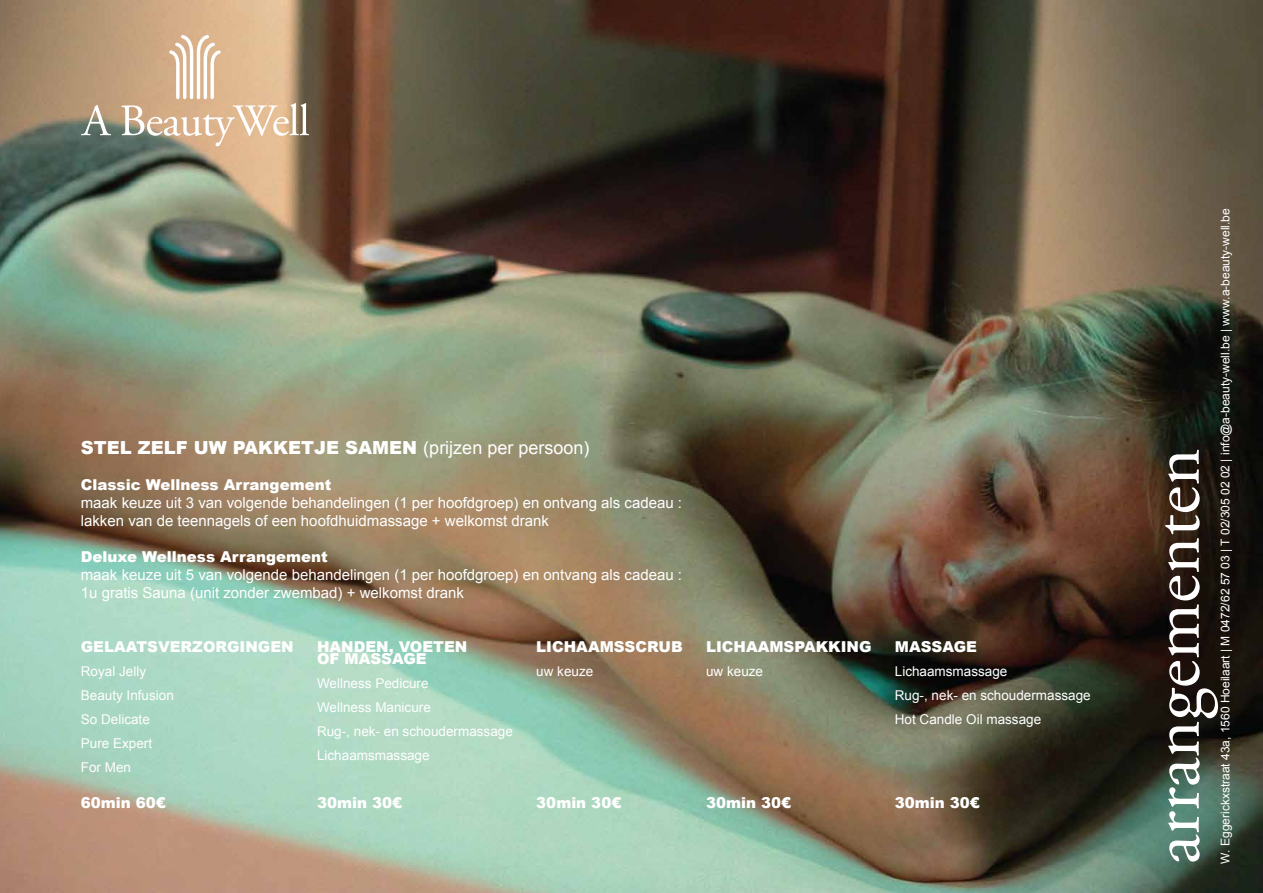
<style>
.page{position:relative;width:1263px;height:893px;background:#fff}
.page>*{position:absolute;margin:0;border:0;box-sizing:border-box;transform-origin:0 0}
.t1{font:72px "Adobe Garamond Pro";color:#fff}
.t2{font:900 18px "Arial";color:#fff}
.t3{font:15px/18px "Arial";color:#fff}
.t4{font:900 15px/12px "Arial";color:#fff}
.t5{font:13.5px/24px "Arial";color:#fff}
.t6{font:12px "Arial";color:#fff}
.s1{font-weight:400}
</style>
<div class="page">
<img style="left:0;top:0;width:1263px;height:893px">
<svg style="left:81px;top:105px;width:30px;height:30px"></svg>
<svg style="left:121px;top:35px;width:188px;height:111px"></svg>
<p class="t2" style="left:81px;top:437px;width:510px">STEL ZELF UW PAKKETJE SAMEN <span class="s1">(prijzen per persoon)</span></p>
<p class="t4" style="left:81px;top:478px;width:252px">Classic Wellness Arrangement</p>
<p class="t3" style="left:81px;top:494px;width:603px">maak keuze uit 3 van volgende behandelingen (1 per hoofdgroep) en ontvang als cadeau : lakken van de teennagels of een hoofdhuidmassage + welkomst drank</p>
<p class="t4" style="left:81px;top:550px;width:248px">Deluxe Wellness Arrangement</p>
<p class="t3" style="left:81px;top:566px;width:603px">maak keuze uit 5 van volgende behandelingen (1 per hoofdgroep) en ontvang als cadeau :<br>1u gratis Sauna (unit zonder zwembad) + welkomst drank</p>
<p class="t4" style="left:81px;top:640px;width:214px">GELAATSVERZORGINGEN</p>
<p class="t5" style="left:81px;top:659px;width:95px">Royal Jelly<br>Beauty Infusion<br>So Delicate<br>Pure Expert<br>For Men</p>
<p class="t4" style="left:81px;top:796px;width:87px">60min 60€</p>
<p class="t4" style="left:317px;top:640px;width:152px">HANDEN, VOETEN<br>OF MASSAGE</p>
<p class="t5" style="left:317px;top:671px;width:197px">Wellness Pedicure<br>Wellness Manicure<br>Rug-, nek- en schoudermassage<br>Lichaamsmassage</p>
<p class="t4" style="left:317px;top:796px;width:87px">30min 30€</p>
<p class="t4" style="left:536px;top:640px;width:148px">LICHAAMSSCRUB</p>
<p class="t5" style="left:536px;top:659px;width:59px">uw keuze</p>
<p class="t4" style="left:536px;top:796px;width:87px">30min 30€</p>
<p class="t4" style="left:706px;top:640px;width:167px">LICHAAMSPAKKING</p>
<p class="t5" style="left:706px;top:659px;width:59px">uw keuze</p>
<p class="t4" style="left:706px;top:796px;width:87px">30min 30€</p>
<p class="t4" style="left:895px;top:640px;width:84px">MASSAGE</p>
<p class="t5" style="left:895px;top:659px;width:197px">Lichaamsmassage<br>Rug-, nek- en schoudermassage<br>Hot Candle Oil massage</p>
<p class="t4" style="left:895px;top:796px;width:87px">30min 30€</p>
<p class="t6" style="left:1217px;top:864px;width:657px;rotate:-90deg">W. Eggerickxstraat 43a, 1560 Hoeilaart | M 0472/62 57 03 | T 02/305 02 02 | info@a-beauty-well.be | www.a-beauty-well.be</p>
<h1 class="t1" style="left:1132px;top:864px;width:417px;rotate:-90deg">arrangementen</h1>
</div>
